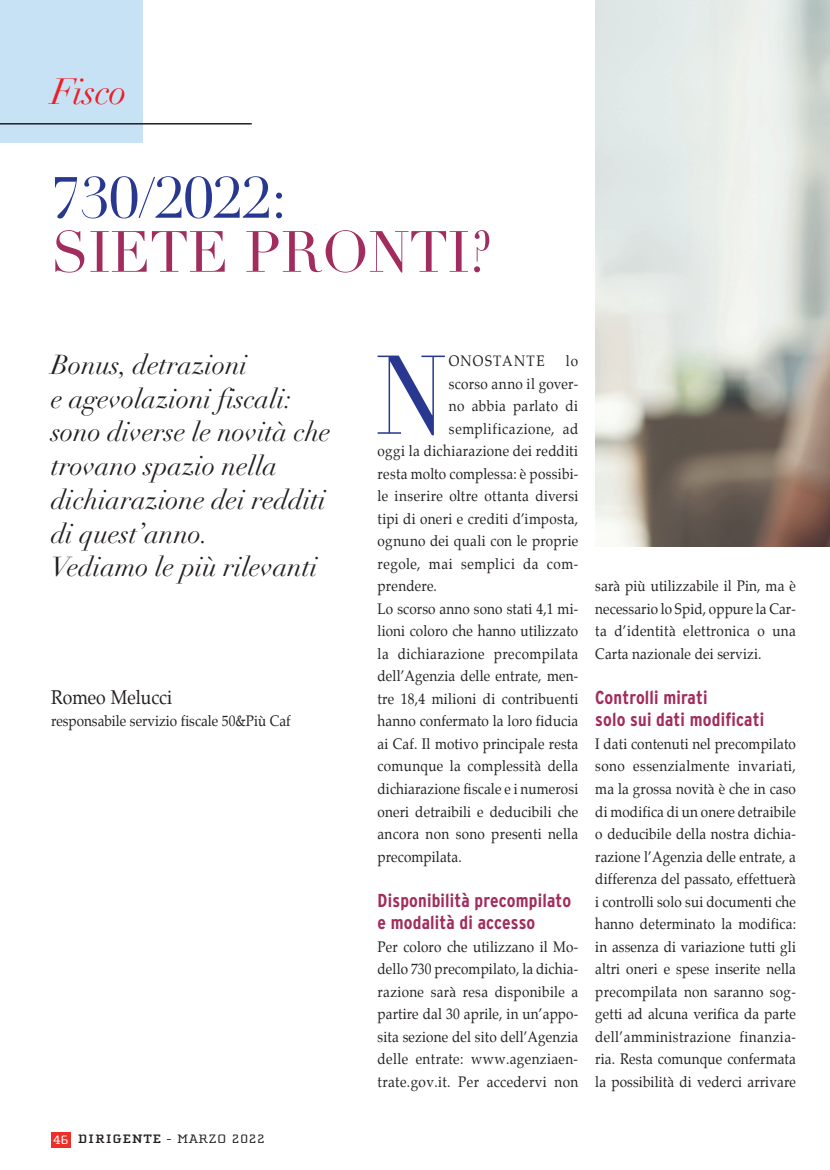
<style>
.page{position:relative;width:830px;height:1170px;background:#fff}
.page>*{position:absolute;margin:0;border:0;box-sizing:border-box;transform-origin:0 0}
.t1{font:109.8px "Didot";color:#283890;scale:.9 1}
.t2{font:57px "Didot LH";letter-spacing:-.01em;color:#a12c5d}
.t3{font:57px "Didot LH";letter-spacing:-.01em;color:#283890}
.t4{font:italic 36px "Didot LH";letter-spacing:-.01em;color:#ee1d23}
.t5{font:italic 27px/33.8px "Didot LH";color:#231f20}
.t6{font:19.5px "Palatino";color:#231f20;scale:.9 1}
.t7{font:700 condensed 18.75px/22.5px "Interstate";letter-spacing:.01em;color:#a12c5d}
.t8{font:15px/22.5px "Palatino";letter-spacing:.015em;color:#231f20;text-align:justify;scale:.9 1}
.t9{font:15px "Palatino";letter-spacing:.035em;color:#231f20;scale:.9 1}
.t10{font:15px "Palatino";letter-spacing:.04em;color:#231f20;scale:.9 1}
.t11{font:15px "Palatino";letter-spacing:.095em;color:#231f20;scale:.9 1}
.t12{font:12.6px "Cholla Slab";letter-spacing:.05em;color:#231f20;scale:1.2 1}
.s1{color:#fff}
.s2{font-weight:700}
</style>
<div class="page">
<div style="left:0;top:0;width:143px;height:143px;background:#c7e2f5"></div>
<hr style="left:0;top:123px;width:251px;height:1px;background:#231f20">
<div style="left:51px;top:1131px;width:20px;height:16px;background:#ee2e29"></div>
<img style="left:595px;top:0;width:234px;height:546px">
<h3 class="t4" style="left:51px;top:70px;width:77px">Fisco</h3>
<h2 class="t3" style="left:51px;top:164px;width:237px">730/2022:</h2>
<h2 class="t2" style="left:51px;top:218px;width:442px">SIETE PRONTI?</h2>
<h3 class="t5" style="left:51px;top:348px;width:281px">Bonus, detrazioni<br>e agevolazioni fiscali: sono diverse le novità che trovano spazio nella dichiarazione dei redditi di quest’anno.<br>Vediamo le più rilevanti</h3>
<h3 class="t6" style="left:51px;top:686px;width:136px">Romeo Melucci</h3>
<p class="t8" style="left:51px;top:710px;width:268px">responsabile servizio fiscale 50&amp;Più Caf</p>
<p class="t12" style="left:53px;top:1132px;width:178px"><span class="s1">46</span> <span class="s2">DIRIGENTE</span> - MARZO 2022</p>
<h1 class="t1" style="left:375px;top:330px;width:81px">N</h1>
<p class="t11" style="left:448px;top:352px;width:108px">ONOSTANTE</p>
<p class="t8" style="left:565px;top:350px;width:15px">lo</p>
<p class="t8" style="left:448px;top:372px;width:145px">scorso anno il gover-</p>
<p class="t8" style="left:448px;top:395px;width:145px">no abbia parlato di</p>
<p class="t10" style="left:448px;top:420px;width:145px">semplificazione, ad</p>
<p class="t8" style="left:377px;top:440px;width:224px">oggi la dichiarazione dei redditi</p>
<p class="t8" style="left:377px;top:462px;width:224px">resta molto complessa: è possibi-</p>
<p class="t8" style="left:377px;top:485px;width:224px">le inserire oltre ottanta diversi</p>
<p class="t8" style="left:377px;top:507px;width:224px">tipi di oneri e crediti d’imposta,</p>
<p class="t8" style="left:377px;top:530px;width:224px">ognuno dei quali con le proprie</p>
<p class="t9" style="left:377px;top:555px;width:224px">regole, mai semplici da com-</p>
<p class="t8" style="left:377px;top:575px;width:67px">prendere.</p>
<p class="t8" style="left:377px;top:597px;width:224px">Lo scorso anno sono stati 4,1 mi-</p>
<p class="t8" style="left:377px;top:620px;width:224px">lioni coloro che hanno utilizzato</p>
<p class="t9" style="left:377px;top:645px;width:224px">la dichiarazione precompilata</p>
<p class="t8" style="left:377px;top:665px;width:224px">dell’Agenzia delle entrate, men-</p>
<p class="t8" style="left:377px;top:687px;width:224px">tre 18,4 milioni di contribuenti</p>
<p class="t8" style="left:377px;top:710px;width:224px">hanno confermato la loro fiducia</p>
<p class="t8" style="left:377px;top:732px;width:224px">ai Caf. Il motivo principale resta</p>
<p class="t8" style="left:377px;top:755px;width:224px">comunque la complessità della</p>
<p class="t8" style="left:377px;top:777px;width:224px">dichiarazione fiscale e i numerosi</p>
<p class="t8" style="left:377px;top:800px;width:224px">oneri detraibili e deducibili che</p>
<p class="t8" style="left:377px;top:822px;width:224px">ancora non sono presenti nella</p>
<p class="t8" style="left:377px;top:845px;width:95px">precompilata.</p>
<p class="t7" style="left:377px;top:888px;width:195px">Disponibilità precompilato e modalità di accesso</p>
<p class="t8" style="left:377px;top:935px;width:224px">Per coloro che utilizzano il Mo&shy;dello 730 precompilato, la dichia&shy;razione sarà resa disponibile a partire dal 30 aprile, in un’appo&shy;sita sezione del sito dell’Agenzia delle entrate: www.agenziaen&shy;trate.gov.it. Per accedervi non</p>
<p class="t8" style="left:595px;top:575px;width:224px">sarà più utilizzabile il Pin, ma è necessario lo Spid, oppure la Car&shy;ta d’identità elettronica o una Carta nazionale dei servizi.</p>
<p class="t7" style="left:595px;top:686px;width:170px">Controlli mirati<br>solo sui dati modificati</p>
<p class="t8" style="left:595px;top:732px;width:224px">I dati contenuti nel precompilato sono essenzialmente invariati, ma la grossa novità è che in caso di modifica di un onere detraibile o deducibile della nostra dichia&shy;razione l’Agenzia delle entrate, a differenza del passato, effettuerà i controlli solo sui documenti che hanno determinato la modifica: in assenza di variazione tutti gli altri oneri e spese inserite nella precompilata non saranno sog&shy;getti ad alcuna verifica da parte dell’amministrazione finanzia&shy;ria. Resta comunque confermata la possibilità di vederci arrivare</p>
</div>
